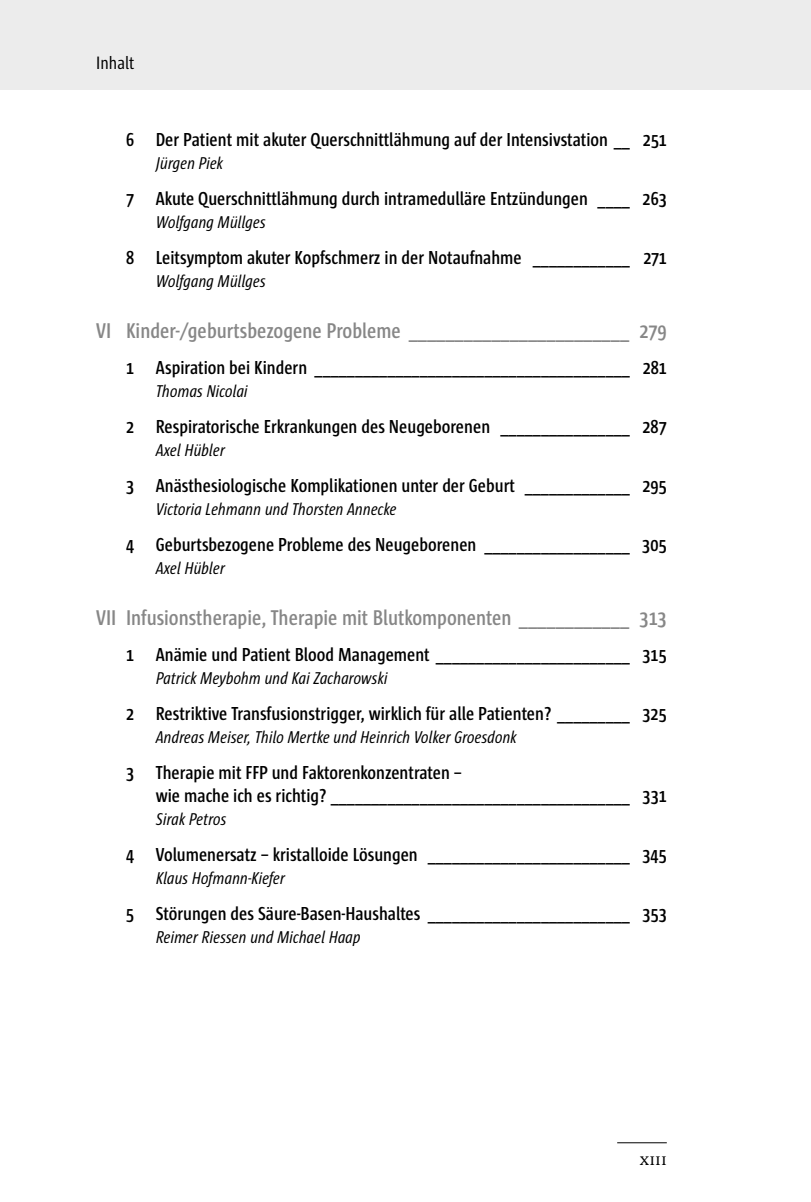
<style>
.page{position:relative;width:811px;height:1202px;background:#fff}
.page>*{position:absolute;margin:0;border:0;box-sizing:border-box;transform-origin:0 0}
.t1{font:600 21.88px "Sun Cd";color:#878787}
.t2{font:600 19.25px/23.1px "Sun Cd";color:#000}
.t3{font:18.38px "Sun Cd";color:#000}
.t4{font:italic 17.5px "Sun Cd";color:#000}
.t5{font:15.75px "Fedra Serif B Pro";color:#000}
</style>
<div class="page">
<div style="left:0;top:0;width:811px;height:90px;background:#ececec"></div>
<hr style="left:617px;top:1142px;width:50px;height:1px;background:#000">
<p class="t3" style="left:96px;top:53px;width:40px">Inhalt</p>
<p class="t2" style="left:126px;top:128px;width:542px">6 Der Patient mit akuter Querschnittlähmung auf der Intensivstation __ 251</p>
<p class="t4" style="left:156px;top:154px;width:69px">Jürgen Piek</p>
<p class="t2" style="left:126px;top:187px;width:542px">7 Akute Querschnittlähmung durch intramedulläre Entzündungen ____ 263</p>
<p class="t4" style="left:156px;top:213px;width:111px">Wolfgang Müllges</p>
<p class="t2" style="left:126px;top:246px;width:542px">8 Leitsymptom akuter Kopfschmerz in der Notaufnahme ____________ 271</p>
<p class="t4" style="left:156px;top:272px;width:111px">Wolfgang Müllges</p>
<p class="t1" style="left:96px;top:319px;width:572px">VI Kinder-/geburtsbezogene Probleme ________________________ 279</p>
<p class="t2" style="left:126px;top:356px;width:542px">1 Aspiration bei Kindern _______________________________________ 281</p>
<p class="t4" style="left:156px;top:382px;width:93px">Thomas Nicolai</p>
<p class="t2" style="left:126px;top:415px;width:542px">2 Respiratorische Erkrankungen des Neugeborenen ________________ 287</p>
<p class="t4" style="left:156px;top:441px;width:70px">Axel Hübler</p>
<p class="t2" style="left:126px;top:474px;width:542px">3 Anästhesiologische Komplikationen unter der Geburt _____________ 295</p>
<p class="t4" style="left:156px;top:500px;width:242px">Victoria Lehmann und Thorsten Annecke</p>
<p class="t2" style="left:126px;top:533px;width:542px">4 Geburtsbezogene Probleme des Neugeborenen __________________ 305</p>
<p class="t4" style="left:156px;top:559px;width:70px">Axel Hübler</p>
<p class="t1" style="left:96px;top:606px;width:572px">VII Infusionstherapie, Therapie mit Blutkomponenten ____________ 313</p>
<p class="t2" style="left:126px;top:643px;width:542px">1 Anämie und Patient Blood Management ________________________ 315</p>
<p class="t4" style="left:156px;top:669px;width:233px">Patrick Meybohm und Kai Zacharowski</p>
<p class="t2" style="left:126px;top:702px;width:542px">2 Restriktive Transfusionstrigger, wirklich für alle Patienten? _________ 325</p>
<p class="t4" style="left:156px;top:728px;width:362px">Andreas Meiser, Thilo Mertke und Heinrich Volker Groesdonk</p>
<p class="t2" style="left:156px;top:761px;width:512px;text-indent:-30px">3 Therapie mit FFP und Faktorenkonzentraten –<br>wie mache ich es richtig? _____________________________________ 331</p>
<p class="t4" style="left:156px;top:810px;width:72px">Sirak Petros</p>
<p class="t2" style="left:126px;top:843px;width:542px">4 Volumenersatz – kristalloide Lösungen _________________________ 345</p>
<p class="t4" style="left:156px;top:869px;width:131px">Klaus Hofmann-Kiefer</p>
<p class="t2" style="left:126px;top:902px;width:542px">5 Störungen des Säure-Basen-Haushaltes _________________________ 353</p>
<p class="t4" style="left:156px;top:928px;width:206px">Reimer Riessen und Michael Haap</p>
<p class="t5" style="left:639px;top:1151px;width:29px">xiii</p>
</div>
